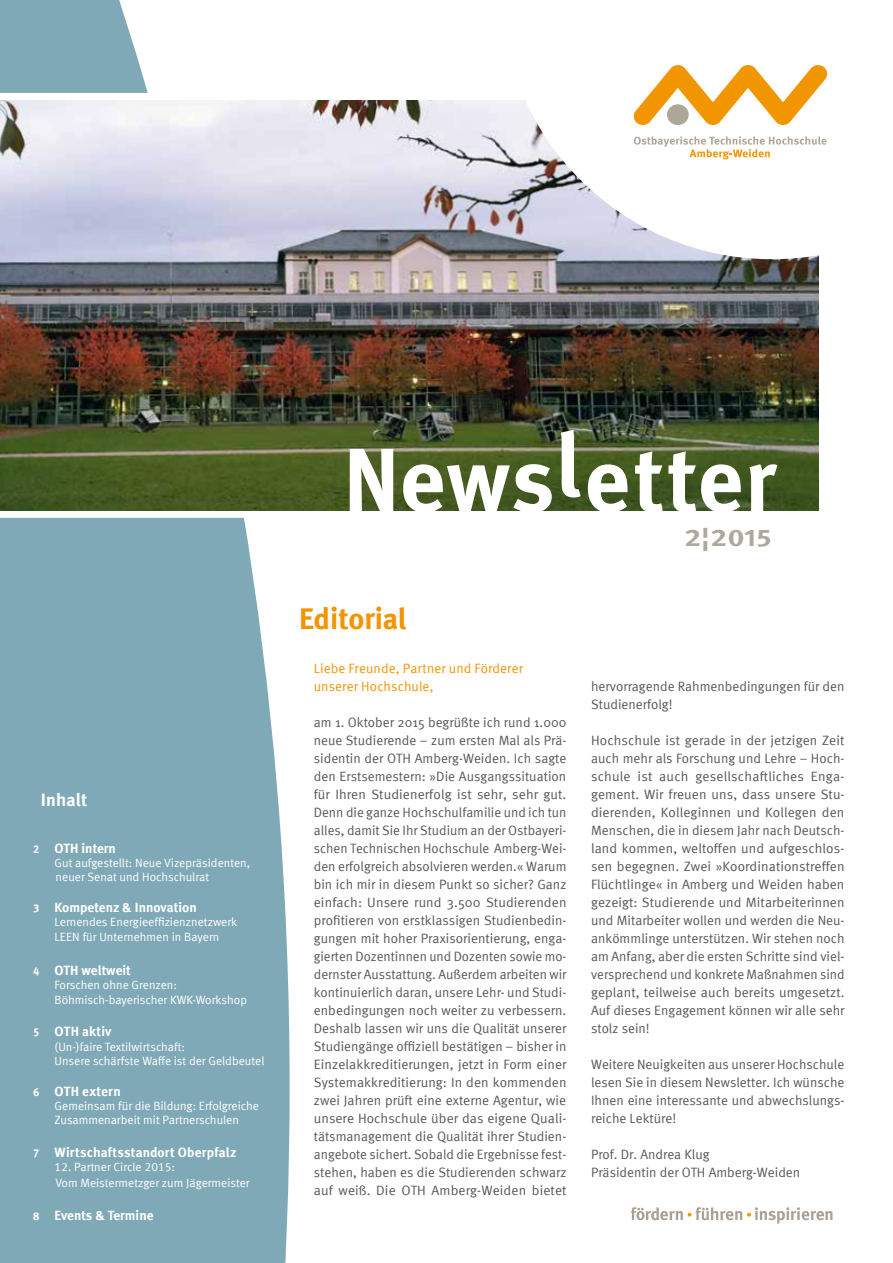
<style>
.page{position:relative;width:893px;height:1263px;background:#fff}
.page>*{position:absolute;margin:0;border:0;box-sizing:border-box;transform-origin:0 0}
.t1{font:90px "Meta Bold LF";letter-spacing:.02em;color:#fff}
.t2{font:30px "Meta Bold LF";letter-spacing:-.005em;color:#f39400}
.t3{font:24px "Meta Bold Expert";color:#b0a79d;scale:1.25 1}
.t4{font:18px "Meta Bold LF";letter-spacing:.01em;color:#fff}
.t5{font:13.5px/18px "Meta Normal";color:#58585a;text-align:justify}
.t6{font:13.5px "Meta Bold LF";color:#fff}
.t7{font:13.5px/18px "Meta Normal LF";letter-spacing:.01em;color:#f39400}
.t8{font:13.5px "Meta Bold LF";letter-spacing:.03em;color:#fff}
.t9{font:12px/14.4px "Meta Normal LF";color:#fff}
.s1{font-size:11.25px}
</style>
<div class="page">
<svg style="left:0;top:0;width:290px;height:1263px;background:#8ab0bc"></svg>
<svg style="left:631px;top:1207px;width:201px;height:17px"></svg>
<svg style="left:0;top:89px;width:277px;height:432px"></svg>
<img style="left:0;top:100px;width:819px;height:410px">
<svg style="left:501px;top:73px;width:327px;height:186px"></svg>
<svg style="left:634px;top:136px;width:192px;height:23px"></svg>
<svg style="left:634px;top:65px;width:193px;height:61px"></svg>
<div style="left:667px;top:104px;width:22px;height:21px;background:#afa69a;border-radius:50%"></div>
<h3 class="t4" style="left:41px;top:789px;width:48px">Inhalt</h3>
<p class="t6" style="left:33px;top:840px;width:84px"><span class="s1">2</span> OTH intern</p>
<p class="t9" style="left:55px;top:855px;width:197px">Gut aufgestellt: Neue Vizepräsidenten, neuer Senat und Hochschulrat</p>
<p class="t6" style="left:33px;top:899px;width:165px"><span class="s1">3</span> Kompetenz &amp; Innovation</p>
<p class="t9" style="left:55px;top:915px;width:184px">Lernendes Energieeffizienznetzwerk<br>LEEN für Unternehmen in Bayern</p>
<p class="t6" style="left:33px;top:962px;width:99px"><span class="s1">4</span> OTH weltweit</p>
<p class="t9" style="left:55px;top:978px;width:194px">Forschen ohne Grenzen:<br>Böhmisch-bayerischer KWK-Workshop</p>
<p class="t6" style="left:33px;top:1023px;width:80px"><span class="s1">5</span> OTH aktiv</p>
<p class="t9" style="left:55px;top:1039px;width:211px">(Un-)faire Textilwirtschaft:<br>Unsere schärfste Waffe ist der Geldbeutel</p>
<p class="t8" style="left:33px;top:1083px;width:89px"><span class="s1">6</span> OTH extern</p>
<p class="t9" style="left:55px;top:1098px;width:206px">Gemeinsam für die Bildung: Erfolgreiche<br>Zusammenarbeit mit Partnerschulen</p>
<p class="t6" style="left:33px;top:1144px;width:205px"><span class="s1">7</span> Wirtschaftsstandort Oberpfalz</p>
<p class="t9" style="left:55px;top:1159px;width:197px;line-height:16.2px">12. Partner Circle 2015:<br>Vom Meistermetzger zum Jägermeister</p>
<p class="t6" style="left:33px;top:1207px;width:122px"><span class="s1">8</span> Events &amp; Termine</p>
<h1 class="t1" style="left:343px;top:427px;width:434px">Newsletter</h1>
<h2 class="t2" style="left:299px;top:601px;width:109px">Editorial</h2>
<p class="t7" style="left:314px;top:659px;width:211px">Liebe Freunde, Partner und Förderer unserer Hochschule,</p>
<p class="t5" style="left:314px;top:713px;width:254px">am 1. Oktober 2015 begrüßte ich rund 1.000 neue Studierende – zum ersten Mal als Prä&shy;sidentin der OTH Amberg-Weiden. Ich sagte den Erstsemestern: »Die Ausgangssituation für Ihren Studienerfolg ist sehr, sehr gut.<br>Denn die ganze Hochschulfamilie und ich tun alles, damit Sie Ihr Studium an der Ostbayeri&shy;schen Technischen Hochschule Amberg-Wei&shy;den erfolgreich absolvieren werden.« Warum bin ich mir in diesem Punkt so sicher? Ganz einfach: Unsere rund 3.500 Studierenden profitieren von erstklassigen Studienbedin&shy;gungen mit hoher Praxisorientierung, enga&shy;gierten Dozentinnen und Dozenten sowie mo&shy;dernster Ausstattung. Außerdem arbeiten wir kontinuierlich daran, unsere Lehr- und Studi&shy;enbedingungen noch weiter zu verbessern.<br>Deshalb lassen wir uns die Qualität unserer Studiengänge offiziell bestätigen – bisher in Einzelakkreditierungen, jetzt in Form einer Systemakkreditierung: In den kommenden zwei Jahren prüft eine externe Agentur, wie unsere Hochschule über das eigene Quali&shy;tätsmanagement die Qualität ihrer Studien&shy;angebote sichert. Sobald die Ergebnisse fest&shy;stehen, haben es die Studierenden schwarz auf weiß. Die OTH Amberg-Weiden bietet</p>
<h3 class="t3" style="left:685px;top:524px;width:71px">2|2015</h3>
<p class="t5" style="left:591px;top:677px;width:255px">hervorragende Rahmenbedingungen für den<br>Studienerfolg!</p>
<p class="t5" style="left:591px;top:731px;width:255px">Hochschule ist gerade in der jetzigen Zeit auch mehr als Forschung und Lehre – Hoch&shy;schule ist auch gesellschaftliches Enga&shy;gement. Wir freuen uns, dass unsere Stu&shy;dierenden, Kolleginnen und Kollegen den Menschen, die in diesem Jahr nach Deutsch&shy;land kommen, weltoffen und aufgeschlos&shy;sen begegnen. Zwei »Koordinationstreffen Flüchtlinge« in Amberg und Weiden haben gezeigt: Studierende und Mitarbeiterinnen und Mitarbeiter wollen und werden die Neu&shy;ankömmlinge unterstützen. Wir stehen noch am Anfang, aber die ersten Schritte sind viel&shy;versprechend und konkrete Maßnahmen sind geplant, teilweise auch bereits umgesetzt.<br>Auf dieses Engagement können wir alle sehr stolz sein!</p>
<p class="t5" style="left:591px;top:1055px;width:255px">Weitere Neuigkeiten aus unserer Hochschule lesen Sie in diesem Newsletter. Ich wünsche Ihnen eine interessante und abwechslungs&shy;reiche Lektüre!</p>
<p class="t5" style="left:591px;top:1145px;width:211px">Prof. Dr. Andrea Klug<br>Präsidentin der OTH Amberg-Weiden</p>
</div>
